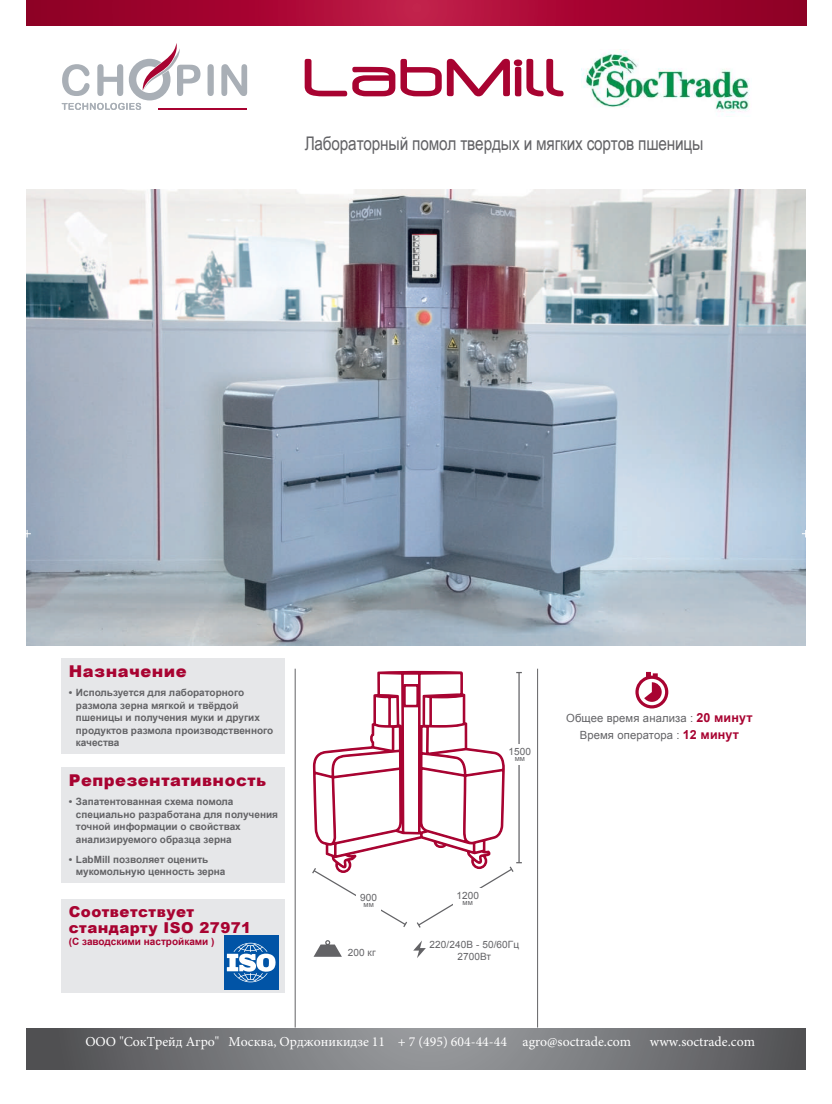
<style>
.page{position:relative;width:832px;height:1104px;background:#fff}
.page>*{position:absolute;margin:0;border:0;box-sizing:border-box;transform-origin:0 0}
.t1{font:18.75px "Arial Narrow";letter-spacing:-.01em;color:#636366}
.t2{font:900 16.25px "Arial";letter-spacing:.03em;color:#a80331}
.t3{font:900 15px/16.2px "Arial";letter-spacing:.03em;color:#a80331}
.t4{font:13.75px "Minion Pro";color:#fff}
.t5{font:11.25px/16.2px "Arial";letter-spacing:.01em;color:#636366;text-align:center}
.t6{font:700 10px/12.5px "Arial";color:#636366}
.t7{font:10px/12px "Arial";letter-spacing:.01em;color:#636366;text-align:center}
.t8{font:700 10px "Arial";color:#a80331}
.t9{font:7.5px "Arial";color:#636366}
.s1{font-weight:700;font-size:12.5px;color:#a80331}
</style>
<div class="page">
<svg style="left:312px;top:189px;width:193px;height:677px"></svg>
<svg style="left:402px;top:683px;width:17px;height:25px"></svg>
<svg style="left:207px;top:64px;width:7px;height:32px"></svg>
<svg style="left:221px;top:64px;width:26px;height:32px"></svg>
<svg style="left:62px;top:43px;width:138px;height:67px"></svg>
<hr style="left:158px;top:108px;width:89px;height:2px;background:#a80331">
<img style="left:27px;top:190px;width:778px;height:455px">
<svg style="left:26px;top:0;width:780px;height:25px;background:#a50833"></svg>
<div style="left:62px;top:658px;width:223px;height:95px;background:#e6e7e9"></div>
<div style="left:62px;top:767px;width:223px;height:115px;background:#e6e7e9"></div>
<hr style="left:295px;top:669px;width:1px;height:358px;background:#636366">
<hr style="left:537px;top:669px;width:1px;height:358px;background:#636366">
<svg style="left:635px;top:672px;width:33px;height:36px"></svg>
<svg style="left:313px;top:940px;width:29px;height:17px"></svg>
<svg style="left:413px;top:940px;width:12px;height:18px"></svg>
<svg style="left:312px;top:866px;width:95px;height:61px"></svg>
<hr style="left:518px;top:672px;width:1px;height:191px;background:#636366">
<svg style="left:415px;top:862px;width:106px;height:66px"></svg>
<div style="left:505px;top:744px;width:29px;height:20px;background:#fff"></div>
<div style="left:452px;top:888px;width:30px;height:20px;background:#fff"></div>
<div style="left:356px;top:890px;width:25px;height:20px;background:#fff"></div>
<svg style="left:304px;top:59px;width:259px;height:37px"></svg>
<div style="left:62px;top:899px;width:223px;height:93px;background:#e6e7e9"></div>
<div style="left:224px;top:935px;width:54px;height:54px;background:#0154a6"></div>
<svg style="left:227px;top:943px;width:49px;height:40px"></svg>
<svg style="left:26px;top:530px;width:5px;height:7px"></svg>
<svg style="left:801px;top:530px;width:5px;height:7px"></svg>
<svg style="left:51px;top:0;width:194px;height:1px"></svg>
<svg style="left:587px;top:0;width:194px;height:1px"></svg>
<img style="left:581px;top:49px;width:168px;height:66px">
<svg style="left:27px;top:1028px;width:778px;height:41px;background:#757779"></svg>
<h1 class="t1" style="left:304px;top:129px;width:400px">Лабораторный помол твердых и мягких сортов пшеницы</h1>
<h2 class="t2" style="left:69px;top:659px;width:119px">Назначение</h2>
<p class="t6" style="left:76px;top:687px;width:199px;text-indent:-7px">• Используется для лабораторного размола зерна мягкой и твёрдой пшеницы и получения муки и других продуктов размола производственного качества</p>
<h2 class="t2" style="left:69px;top:768px;width:199px">Репрезентативность</h2>
<p class="t6" style="left:76px;top:796px;width:203px;text-indent:-7px">• Запатентованная схема помола специально разработана для получения точной информации о свойствах анализируемого образца зерна</p>
<p class="t6" style="left:76px;top:853px;width:151px;text-indent:-7px">• LabMill позволяет оценить мукомольную ценность зерна</p>
<h3 class="t3" style="left:69px;top:902px;width:184px">Соответствует стандарту ISO 27971</h3>
<p class="t8" style="left:69px;top:935px;width:147px">(С заводскими настройками )</p>
<p class="t7" style="left:508px;top:745px;width:24px">1500</p>
<p class="t9" style="left:514px;top:753px;width:12px">мм</p>
<p class="t5" style="left:566px;top:710px;width:188px">Общее время анализа : <span class="s1">20 минут<br></span>Время оператора : <span class="s1">12 минут</span></p>
<p class="t7" style="left:360px;top:891px;width:18px">900</p>
<p class="t9" style="left:363px;top:899px;width:12px">мм</p>
<p class="t7" style="left:456px;top:889px;width:24px">1200</p>
<p class="t9" style="left:462px;top:897px;width:12px">мм</p>
<p class="t7" style="left:347px;top:947px;width:29px">200 кг</p>
<p class="t7" style="left:429px;top:939px;width:91px">220/240В - 50/60Гц<br>2700Вт</p>
<h3 class="t4" style="left:85px;top:1032px;width:547px">ООО "СокТрейд Агро" Москва, Орджоникидзе 11 + 7 (495) 604-44-44 agro@soctrade.com</h3>
<h3 class="t4" style="left:649px;top:1032px;width:106px">www.soctrade.com</h3>
</div>
